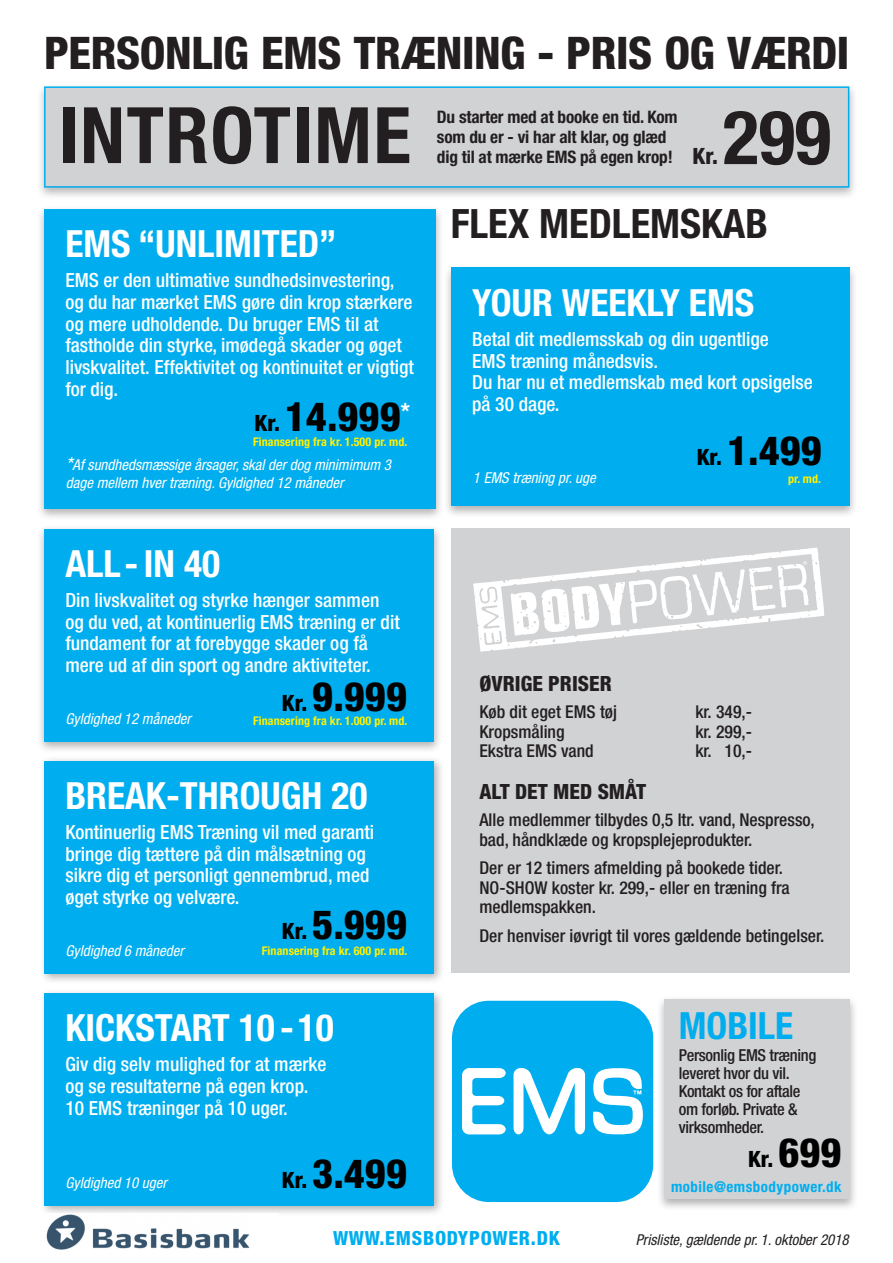
<style>
.page{position:relative;width:893px;height:1263px;background:#fff}
.page>*{position:absolute;margin:0;border:0;box-sizing:border-box;transform-origin:0 0}
.t1{font:700 condensed 78px "Helvetica Neue LT Pro";letter-spacing:.02em;color:#231f20}
.t2{font:700 condensed 75px "Helvetica Neue LT Pro";color:#231f20}
.t3{font:800 condensed 45px "Helvetica Neue LT Pro";letter-spacing:-.01em;color:#231f20}
.t4{font:800 condensed 40.5px "Helvetica Neue LT Pro";color:#000}
.t5{font:700 condensed 40.5px "Helvetica Neue LT Pro";color:#231f20}
.t6{font:700 condensed 37.5px "Helvetica Neue LT Pro";color:#fff}
.t7{font:700 condensed 37.5px "Helvetica Neue LT Pro";color:#00aeef}
.t8{font:800 condensed 22.5px "Helvetica Neue LT Pro";color:#000}
.t9{font:800 condensed 22.5px "Helvetica Neue LT Pro";color:#231f20}
.t10{font:800 condensed 21px "Helvetica Neue LT Pro";color:#231f20}
.t11{font:500 condensed 19.5px/21.8px "Helvetica Neue LT Pro";color:#fff}
.t12{font:800 condensed 19.5px "Helvetica Neue LT Pro";letter-spacing:.04em;color:#00aeef}
.t13{font:500 condensed 17.7px/19.5px "Helvetica Neue LT Pro";color:#231f20}
.t14{font:700 condensed 17.25px/20.1px "Helvetica Neue LT Pro";letter-spacing:-.01em;color:#231f20}
.t15{font:500 condensed 16.5px/18px "Helvetica Neue LT Pro";letter-spacing:-.02em;color:#231f20}
.t16{font:italic condensed 15px/18px "Helvetica Neue LT Pro";color:#fff}
.t17{font:italic condensed 15px "Helvetica Neue LT Pro";color:#231f20}
.t18{font:700 condensed 15px "Helvetica Neue LT Pro";letter-spacing:.03em;color:#00aeef}
.t19{font:700 condensed 12px "Helvetica Neue LT Pro";letter-spacing:.01em;color:#fff101}
.s1{font-size:22.5px}
.s2{font-size:19.5px}
.s3{font-size:40.5px}
</style>
<div class="page">
<div style="left:656px;top:995px;width:202px;height:216px;background:#231f20;opacity:.35"></div>
<div style="left:664px;top:999px;width:185px;height:200px;background:#d1d2d4"></div>
<svg style="left:452px;top:1001px;width:201px;height:201px"></svg>
<div style="left:451px;top:529px;width:398px;height:444px;background:#d1d2d4"></div>
<svg style="left:473px;top:547px;width:351px;height:105px"></svg>
<div style="left:39px;top:756px;width:406px;height:229px;background:#231f20;opacity:.35"></div>
<div style="left:44px;top:761px;width:390px;height:212px;background:#00aeef"></div>
<div style="left:39px;top:988px;width:406px;height:229px;background:#231f20;opacity:.35"></div>
<div style="left:44px;top:993px;width:390px;height:213px;background:#00aeef"></div>
<div style="left:36px;top:525px;width:406px;height:229px;background:#231f20;opacity:.35"></div>
<div style="left:44px;top:529px;width:390px;height:212px;background:#00aeef"></div>
<div style="left:443px;top:264px;width:415px;height:254px;background:#231f20;opacity:.35"></div>
<div style="left:451px;top:268px;width:398px;height:238px;background:#00aeef"></div>
<div style="left:36px;top:205px;width:408px;height:315px;background:#231f20;opacity:.35"></div>
<div style="left:44px;top:209px;width:391px;height:299px;background:#00aeef"></div>
<div style="left:36px;top:82px;width:822px;height:118px;background:#231f20;opacity:.32"></div>
<div style="left:44px;top:86px;width:805px;height:102px;background:#d1d2d4;border:2px solid #00aeef"></div>
<img style="left:39px;top:1213px;width:240px;height:37px">
<p class="t3" style="left:44px;top:25px;width:807px">PERSONLIG EMS TRÆNING - PRIS OG VÆRDI</p>
<p class="t1" style="left:58px;top:88px;width:354px">INTROTIME</p>
<p class="t14" style="left:437px;top:106px;width:242px">Du starter med at booke en tid. Kom som du er - vi har alt klar, og glæd dig til at mærke EMS på egen krop!</p>
<p class="t2" style="left:723px;top:92px;width:109px">299</p>
<p class="t9" style="left:692px;top:142px;width:27px">Kr.</p>
<p class="t6" style="left:65px;top:221px;width:273px">EMS “UNLIMITED”</p>
<p class="t11" style="left:65px;top:269px;width:350px">EMS er den ultimative sundhedsinvestering, og du har mærket EMS gøre din krop stærkere og mere udholdende. Du bruger EMS til at fastholde din styrke, imødegå skader og øget livskvalitet. Effektivitet og kontinuitet er vigtigt for dig.</p>
<p class="t4" style="left:254px;top:391px;width:157px"><span class="s1">Kr.</span> 14.999<sup>*</sup></p>
<p class="t19" style="left:253px;top:434px;width:156px">Finansering fra kr. 1.500 pr. md.</p>
<p class="t16" style="left:66px;top:456px;width:327px"><span class="s2">*</span>Af sundhedsmæssige årsager, skal der dog minimimum 3 dage mellem hver træning. Gyldighed 12 måneder</p>
<p class="t6" style="left:65px;top:541px;width:156px">ALL-IN 40</p>
<p class="t11" style="left:65px;top:589px;width:336px">Din livskvalitet og styrke hænger sammen og du ved, at kontinuerlig EMS træning er dit fundament for at forebygge skader og få mere ud af din sport og andre aktiviteter.</p>
<p class="t16" style="left:66px;top:710px;width:127px">Gyldighed 12 måneder</p>
<p class="t4" style="left:282px;top:671px;width:127px"><span class="s1">Kr.</span> 9.999</p>
<p class="t19" style="left:253px;top:713px;width:156px">Finansering fra kr. 1.000 pr. md.</p>
<p class="t6" style="left:65px;top:773px;width:304px">BREAK-THROUGH 20</p>
<p class="t11" style="left:65px;top:821px;width:310px">Kontinuerlig EMS Træning vil med garanti bringe dig tættere på din målsætning og sikre dig et personligt gennembrud, med øget styrke og velvære.</p>
<p class="t16" style="left:66px;top:942px;width:120px">Gyldighed 6 måneder</p>
<p class="t4" style="left:282px;top:899px;width:127px"><span class="s1">Kr.</span> 5.999</p>
<p class="t19" style="left:262px;top:943px;width:147px">Finansering fra kr. 600 pr. md.</p>
<p class="t6" style="left:65px;top:1005px;width:270px">KICKSTART 10 -10</p>
<p class="t11" style="left:65px;top:1053px;width:263px">Giv dig selv mulighed for at mærke og se resultaterne på egen krop.<br>10 EMS træninger på 10 uger.</p>
<p class="t16" style="left:66px;top:1174px;width:103px">Gyldighed 10 uger</p>
<p class="t4" style="left:282px;top:1148px;width:127px"><span class="s1">Kr.</span> 3.499</p>
<p class="t5" style="left:451px;top:199px;width:319px">FLEX MEDLEMSKAB</p>
<p class="t6" style="left:472px;top:280px;width:283px">YOUR WEEKLY EMS</p>
<p class="t11" style="left:472px;top:328px;width:298px">Betal dit medlemsskab og din ugentlige</p>
<p class="t11" style="left:472px;top:350px;width:187px">EMS træning månedsvis.</p>
<p class="t11" style="left:472px;top:371px;width:342px">Du har nu et medlemskab med kort opsigelse på 30 dage.</p>
<p class="t16" style="left:473px;top:469px;width:124px">1 EMS træning pr. uge</p>
<p class="t4" style="left:697px;top:425px;width:127px"><span class="s1">Kr.</span> 1.499</p>
<p class="t19" style="left:788px;top:471px;width:35px">pr. md.</p>
<p class="t10" style="left:479px;top:671px;width:134px">ØVRIGE PRISER</p>
<p class="t13" style="left:479px;top:702px;width:139px">Køb dit eget EMS tøj</p>
<p class="t13" style="left:695px;top:702px;width:58px">kr. 349,-</p>
<p class="t13" style="left:479px;top:721px;width:87px">Kropsmåling</p>
<p class="t13" style="left:695px;top:721px;width:58px">kr. 299,-</p>
<p class="t13" style="left:479px;top:741px;width:116px">Ekstra EMS vand</p>
<p class="t13" style="left:695px;top:741px;width:58px">kr. 10,-</p>
<p class="t10" style="left:479px;top:779px;width:168px">ALT DET MED SMÅT</p>
<p class="t13" style="left:479px;top:810px;width:337px">Alle medlemmer tilbydes 0,5 ltr. vand, Nespresso, bad, håndklæde og kropsplejeprodukter.</p>
<p class="t13" style="left:479px;top:858px;width:305px">Der er 12 timers afmelding på bookede tider.</p>
<p class="t13" style="left:479px;top:877px;width:312px">NO-SHOW koster kr. 299,- eller en træning fra medlemspakken.</p>
<p class="t13" style="left:479px;top:925px;width:346px">Der henviser iøvrigt til vores gældende betingelser.</p>
<p class="t7" style="left:679px;top:1003px;width:116px">MOBILE</p>
<p class="t15" style="left:679px;top:1046px;width:139px">Personlig EMS træning leveret hvor du vil.<br>Kontakt os for aftale om forløb. Private &amp; virksomheder.</p>
<p class="t8" style="left:748px;top:1145px;width:95px">Kr. <span class="s3">699</span></p>
<p class="t18" style="left:671px;top:1177px;width:172px">mobile@emsbodypower.dk</p>
<p class="t12" style="left:333px;top:1226px;width:228px">WWW.EMSBODYPOWER.DK</p>
<p class="t17" style="left:636px;top:1231px;width:215px">Prisliste, gældende pr. 1. oktober 2018</p>
</div>
